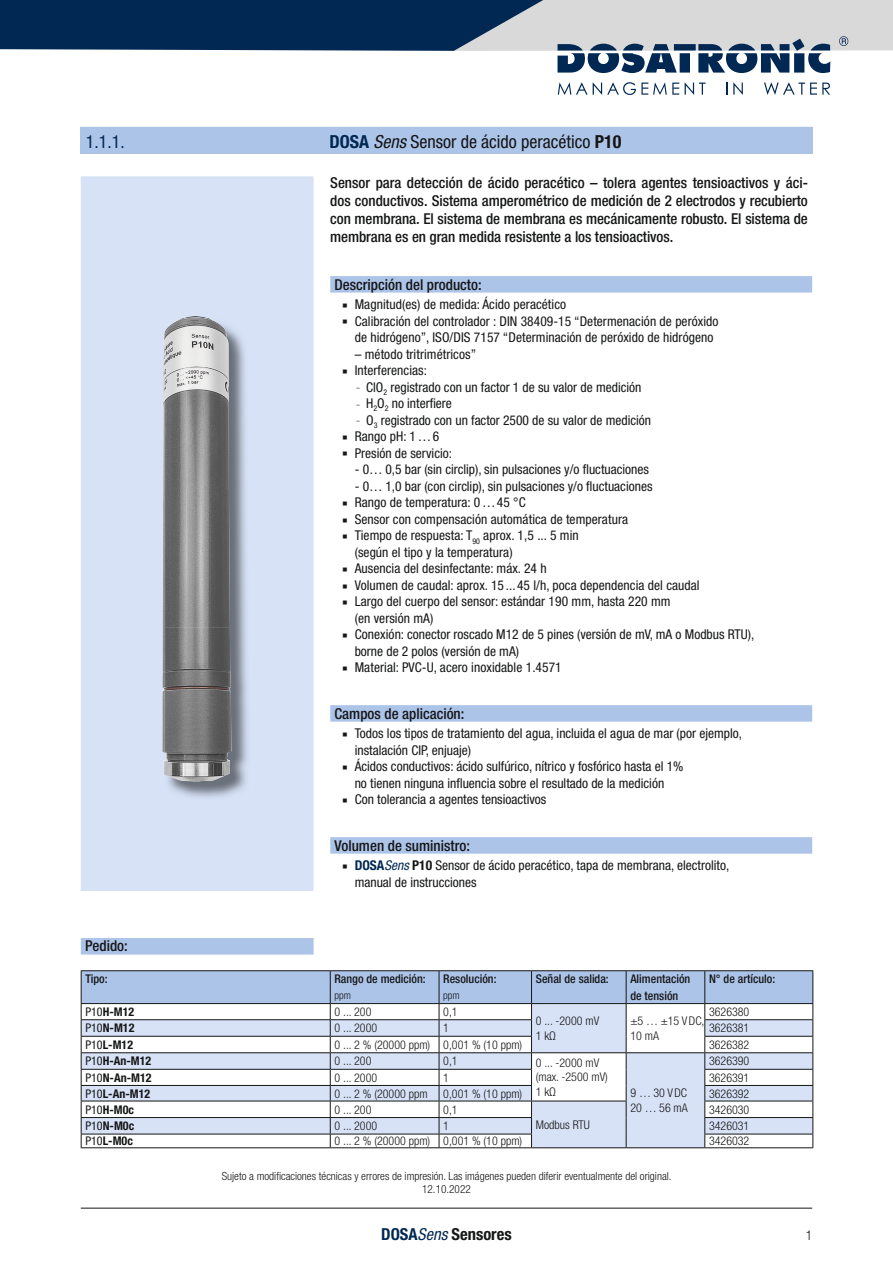
<style>
.page{position:relative;width:893px;height:1263px;background:#fff}
.page>*{position:absolute;margin:0;border:0;box-sizing:border-box;transform-origin:0 0}
.t1{font:condensed 18px "Helvetica Neue LT Pro";color:#151616}
.t2{font:condensed 18px "Helvetica Neue LT Pro";color:#002853}
.t3{font:700 condensed 16.5px "Helvetica Neue LT Pro";color:#151616}
.t4{font:500 condensed 15px/18px "Helvetica Neue LT Pro";color:#151616;text-align:justify}
.t5{font:condensed 13.5px/16.5px "Helvetica Neue LT Pro";color:#151616}
.t6{font:300 condensed 13.5px "Helvetica Neue LT Pro";color:#151616}
.t7{font:300 condensed 12px/14.4px "Helvetica Neue LT Pro";color:#151616}
.t8{font:700 condensed 12px "Helvetica Neue LT Pro";color:#151616}
.t9{font:500 condensed 12px/16.5px "Helvetica Neue LT Pro";color:#151616}
.t10{font:300 condensed 11.25px/13.5px "Helvetica Neue LT Pro";color:#151616;text-align:center}
.t11{font:300 condensed 10.5px "Helvetica Neue LT Pro";color:#151616}
.s1{font-weight:700;color:#002853}
.s2{font-style:italic}
.s3{font-weight:700}
.s4{font-size:6.75px}
.s5{font-style:italic;color:#002853}
.s6{font-weight:400}
.s7{color:#002853}
.s8{font-weight:400;font-style:italic;color:#002853}
</style>
<div class="page">
<hr style="left:81px;top:1208px;width:731px;height:1px;background:#151616">
<svg style="left:558px;top:82px;width:121px;height:13px"></svg>
<svg style="left:685px;top:83px;width:21px;height:12px"></svg>
<svg style="left:726px;top:83px;width:1px;height:12px"></svg>
<svg style="left:733px;top:83px;width:10px;height:12px"></svg>
<svg style="left:764px;top:83px;width:66px;height:12px"></svg>
<svg style="left:0;top:0;width:893px;height:73px"></svg>
<div style="left:82px;top:177px;width:231px;height:713px;background:#d8e2f7"></div>
<div style="left:81px;top:176px;width:233px;height:715px;border:2px solid #d8e2f7"></div>
<img style="left:231px;top:329px;width:17px;height:445px">
<img style="left:168px;top:774px;width:78px;height:24px">
<img style="left:185px;top:316px;width:22px;height:2px">
<img style="left:162px;top:342px;width:2px;height:411px">
<img style="left:164px;top:318px;width:67px;height:464px">
<div style="left:80px;top:127px;width:733px;height:27px;background:#adc4e9"></div>
<div style="left:81px;top:938px;width:233px;height:16px;background:#adc4e9"></div>
<hr style="left:81px;top:1147px;width:249px;height:1px;background:#151616">
<hr style="left:705px;top:1147px;width:108px;height:1px;background:#151616">
<hr style="left:330px;top:1147px;width:109px;height:1px;background:#151616">
<hr style="left:439px;top:1147px;width:92px;height:1px;background:#151616">
<hr style="left:81px;top:970px;width:249px;height:1px;background:#151616">
<hr style="left:330px;top:970px;width:109px;height:1px;background:#151616">
<hr style="left:439px;top:970px;width:92px;height:1px;background:#151616">
<hr style="left:531px;top:970px;width:95px;height:1px;background:#151616">
<hr style="left:626px;top:970px;width:79px;height:1px;background:#151616">
<hr style="left:705px;top:970px;width:108px;height:1px;background:#151616">
<hr style="left:626px;top:1147px;width:79px;height:1px;background:#151616">
<svg style="left:81px;top:971px;width:732px;height:176px"></svg>
<hr style="left:531px;top:1147px;width:95px;height:1px;background:#151616">
<div style="left:330px;top:276px;width:482px;height:17px;background:#adc4e9"></div>
<div style="left:330px;top:705px;width:482px;height:17px;background:#adc4e9"></div>
<div style="left:330px;top:837px;width:482px;height:17px;background:#adc4e9"></div>
<h1 class="t2" style="left:86px;top:131px;width:40px">1.1.1.</h1>
<h1 class="t1" style="left:329px;top:131px;width:294px"><span class="s1">DOSA</span> <span class="s2">Sens</span> Sensor de ácido peracético <span class="s3">P10</span></h1>
<p class="t4" style="left:330px;top:173px;width:479px">Sensor para detección de ácido peracético – tolera agentes tensioactivos y áci&shy;dos conductivos. Sistema amperométrico de medición de 2 electrodos y recubierto con membrana. El sistema de membrana es mecánicamente robusto. El sistema de membrana es en gran medida resistente a los tensioactivos.</p>
<p class="t4" style="left:334px;top:275px;width:149px">Descripción del producto:</p>
<p class="t5" style="left:342px;top:296px;width:225px">■ Magnitud(es) de medida: Ácido peracético</p>
<p class="t5" style="left:342px;top:312px;width:378px;text-align:center">■ Calibración del controlador : DIN 38409-15 “Determenación de peróxido de hidrógeno”, ISO/DIS 7157 “Determinación de peróxido de hidrógeno</p>
<p class="t5" style="left:355px;top:345px;width:123px">– método tritrimétricos”</p>
<p class="t5" style="left:342px;top:362px;width:86px">■ Interferencias:</p>
<p class="t5" style="left:357px;top:378px;width:286px"><span class="s4">–</span> ClO<sub>2</sub> registrado con un factor 1 de su valor de medición</p>
<p class="t5" style="left:357px;top:395px;width:97px"><span class="s4">–</span> H<sub>2</sub>O<sub>2</sub> no interfiere</p>
<p class="t5" style="left:357px;top:411px;width:296px"><span class="s4">–</span> O<sub>3</sub> registrado con un factor 2500 de su valor de medición</p>
<p class="t5" style="left:342px;top:428px;width:98px">■ Rango pH: 1 … 6</p>
<p class="t5" style="left:342px;top:444px;width:111px">■ Presión de servicio:</p>
<p class="t5" style="left:355px;top:461px;width:296px">- 0… 0,5 bar (sin circlip), sin pulsaciones y/o fluctuaciones</p>
<p class="t5" style="left:355px;top:477px;width:299px">- 0… 1,0 bar (con circlip), sin pulsaciones y/o fluctuaciones</p>
<p class="t5" style="left:342px;top:494px;width:185px">■ Rango de temperatura: 0 … 45 °C</p>
<p class="t5" style="left:342px;top:510px;width:287px">■ Sensor con compensación automática de temperatura</p>
<p class="t5" style="left:355px;top:527px;width:226px;text-indent:-12px">■ Tiempo de respuesta: T<sub>90</sub> aprox. 1,5 ... 5 min (según el tipo y la temperatura)</p>
<p class="t5" style="left:342px;top:560px;width:206px">■ Ausencia del desinfectante: máx. 24 h</p>
<p class="t5" style="left:342px;top:576px;width:359px">■ Volumen de caudal: aprox. 15 ... 45 l/h, poca dependencia del caudal</p>
<p class="t5" style="left:355px;top:593px;width:317px;text-indent:-12px">■ Largo del cuerpo del sensor: estándar 190 mm, hasta 220 mm (en versión mA)</p>
<p class="t5" style="left:355px;top:626px;width:401px;text-indent:-12px">■ Conexión: conector roscado M12 de 5 pines (versión de mV, mA o Modbus RTU), borne de 2 polos (versión de mA)</p>
<p class="t5" style="left:342px;top:659px;width:221px">■ Material: PVC-U, acero inoxidable 1.4571</p>
<p class="t4" style="left:334px;top:704px;width:131px">Campos de aplicación:</p>
<p class="t5" style="left:355px;top:725px;width:389px;text-indent:-12px">■ Todos los tipos de tratamiento del agua, incluida el agua de mar (por ejemplo, instalación CIP, enjuaje)</p>
<p class="t5" style="left:342px;top:758px;width:343px;text-align:center">■ Ácidos conductivos: ácido sulfúrico, nítrico y fosfórico hasta el 1% no tienen ninguna influencia sobre el resultado de la medición</p>
<p class="t5" style="left:342px;top:791px;width:206px">■ Con tolerancia a agentes tensioactivos</p>
<p class="t4" style="left:334px;top:836px;width:137px">Volumen de suministro:</p>
<p class="t5" style="left:355px;top:857px;width:376px;text-indent:-12px">■ <span class="s1">DOSA</span><span class="s5">Sens</span> <span class="s3">P10</span> Sensor de ácido peracético, tapa de membrana, electrolito, manual de instrucciones</p>
<p class="t4" style="left:85px;top:937px;width:44px">Pedido:</p>
<p class="t9" style="left:85px;top:970px;width:24px">Tipo:</p>
<p class="t9" style="left:334px;top:970px;width:93px">Rango de medición:</p>
<p class="t11" style="left:334px;top:989px;width:18px">ppm</p>
<p class="t9" style="left:443px;top:970px;width:55px">Resolución:</p>
<p class="t11" style="left:443px;top:989px;width:18px">ppm</p>
<p class="t9" style="left:536px;top:970px;width:75px">Señal de salida:</p>
<p class="t9" style="left:630px;top:970px;width:61px">Alimentación de tensión</p>
<p class="t9" style="left:709px;top:970px;width:68px">N° de artículo:</p>
<p class="t8" style="left:85px;top:1004px;width:50px"><span class="s6">P10</span>H-M12</p>
<p class="t7" style="left:334px;top:1004px;width:38px">0 ... 200</p>
<p class="t7" style="left:443px;top:1004px;width:16px">0,1</p>
<p class="t7" style="left:709px;top:1004px;width:42px">3626380</p>
<p class="t7" style="left:536px;top:1014px;width:65px">0 ... -2000 mV<br>1 kΩ</p>
<p class="t7" style="left:630px;top:1014px;width:76px">±5 … ±15 V DC,<br>10 mA</p>
<p class="t8" style="left:85px;top:1021px;width:51px"><span class="s6">P10</span>N-M12</p>
<p class="t7" style="left:334px;top:1021px;width:44px">0 ... 2000</p>
<p class="t7" style="left:443px;top:1021px;width:7px">1</p>
<p class="t7" style="left:709px;top:1021px;width:42px">3626381</p>
<p class="t8" style="left:85px;top:1037px;width:49px"><span class="s6">P10</span>L-M12</p>
<p class="t7" style="left:334px;top:1037px;width:189px">0 ... 2 % (20000 ppm) 0,001 % (10 ppm)</p>
<p class="t7" style="left:709px;top:1037px;width:42px">3626382</p>
<p class="t8" style="left:85px;top:1054px;width:67px"><span class="s6">P10</span>H-An-M12</p>
<p class="t7" style="left:334px;top:1054px;width:38px">0 ... 200</p>
<p class="t7" style="left:443px;top:1054px;width:16px">0,1</p>
<p class="t7" style="left:536px;top:1055px;width:74px">0 ... -2000 mV (max. -2500 mV)<br>1 kΩ</p>
<p class="t7" style="left:709px;top:1054px;width:42px">3626390</p>
<p class="t8" style="left:85px;top:1070px;width:68px"><span class="s6">P10</span>N-An-M12</p>
<p class="t7" style="left:334px;top:1070px;width:44px">0 ... 2000</p>
<p class="t7" style="left:443px;top:1070px;width:7px">1</p>
<p class="t7" style="left:709px;top:1070px;width:42px">3626391</p>
<p class="t8" style="left:85px;top:1086px;width:66px"><span class="s6">P10</span>L-An-M12</p>
<p class="t7" style="left:334px;top:1086px;width:95px">0 ... 2 % (20000 ppm</p>
<p class="t7" style="left:443px;top:1086px;width:80px">0,001 % (10 ppm)</p>
<p class="t7" style="left:709px;top:1086px;width:42px">3626392</p>
<p class="t8" style="left:85px;top:1102px;width:50px"><span class="s6">P10</span>H-M0c</p>
<p class="t7" style="left:334px;top:1102px;width:38px">0 ... 200</p>
<p class="t7" style="left:443px;top:1102px;width:16px">0,1</p>
<p class="t7" style="left:536px;top:1117px;width:55px">Modbus RTU</p>
<p class="t7" style="left:630px;top:1086px;width:59px">9 … 30 V DC<br>20 … 56 mA</p>
<p class="t7" style="left:709px;top:1102px;width:42px">3426030</p>
<p class="t8" style="left:85px;top:1119px;width:50px"><span class="s6">P10</span>N-M0c</p>
<p class="t7" style="left:334px;top:1118px;width:44px">0 ... 2000</p>
<p class="t7" style="left:443px;top:1118px;width:7px">1</p>
<p class="t7" style="left:709px;top:1118px;width:42px">3426031</p>
<p class="t8" style="left:85px;top:1134px;width:49px"><span class="s6">P10</span>L-M0c</p>
<p class="t7" style="left:334px;top:1134px;width:189px">0 ... 2 % (20000 ppm) 0,001 % (10 ppm)</p>
<p class="t7" style="left:709px;top:1134px;width:42px">3426032</p>
<p class="t10" style="left:222px;top:1169px;width:451px">Sujeto a modificaciones técnicas y errores de impresión. Las imágenes pueden diferir eventualmente del original.<br>12.10.2022</p>
<p class="t3" style="left:381px;top:1224px;width:132px"><span class="s7">DOSA</span><span class="s8">Sens</span> Sensores</p>
<p class="t6" style="left:806px;top:1227px;width:8px">1</p>
</div>
